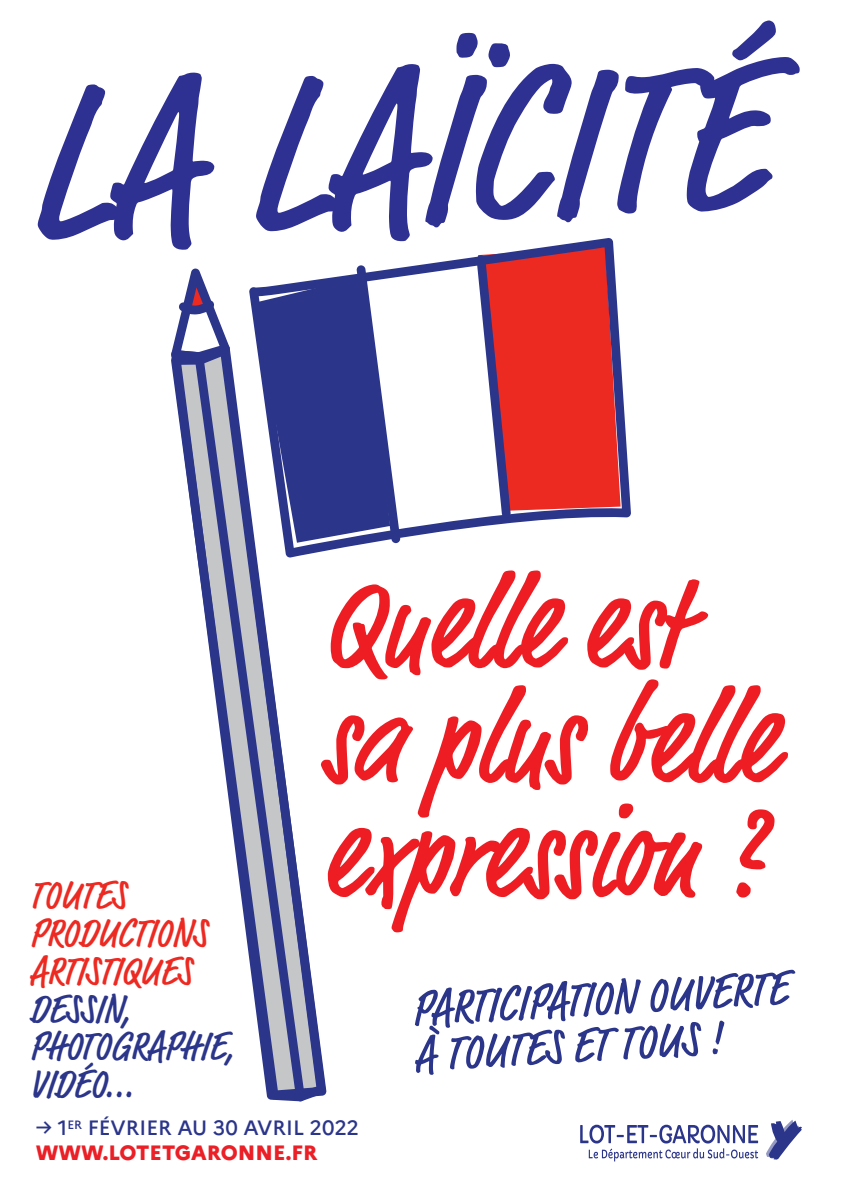
<style>
.page{position:relative;width:842px;height:1191px;background:#fff}
.page>*{position:absolute;margin:0;border:0;box-sizing:border-box;transform-origin:0 0}
.t1{font:500 condensed 220.9px "Market Pro";color:#2e3092}
.t2{font:500 condensed 130.4px/114.7px "Market Pro";color:#ee1d23}
.t3{font:500 condensed 50.2px/46.1px "Market Pro";color:#2b358a}
.t4{font:500 condensed 41.3px/37.9px "Market Pro";color:#ec2a22}
.t5{font:500 condensed 41.3px/37.9px "Market Pro";color:#2b358a}
.t6{font:500 20.7px "Marianne";color:#2b358a}
.t7{font:800 20.7px "Marianne";color:#eb1f26}
</style>
<div class="page">
<svg style="left:326px;top:238px;width:305px;height:313px"></svg>
<svg style="left:305px;top:265px;width:95px;height:278px"></svg>
<svg style="left:476px;top:247px;width:145px;height:271px;background:#d2444a"></svg>
<svg style="left:305px;top:344px;width:21px;height:756px"></svg>
<svg style="left:171px;top:268px;width:134px;height:833px"></svg>
<svg style="left:178px;top:282px;width:37px;height:33px"></svg>
<svg style="left:580px;top:1124px;width:178px;height:37px"></svg>
<svg style="left:766px;top:1120px;width:36px;height:39px"></svg>
<h1 class="t1" style="left:21px;top:10px;width:740px;rotate:-2deg">LA LAÏCITÉ</h1>
<p class="t4" style="left:30px;top:877px;width:178px">TOUTES<br>PRODUCTIONS<br>ARTISTIQUES</p>
<p class="t5" style="left:30px;top:991px;width:206px">DESSIN,<br>PHOTOGRAPHIE,<br>VIDÉO...</p>
<h2 class="t2" style="left:322px;top:571px;width:454px">Quelle est sa plus belle expression ?</h2>
<p class="t3" style="left:410px;top:986px;width:378px;rotate:-3deg">PARTICIPATION OUVERTE<br>À TOUTES ET TOUS !</p>
<p class="t6" style="left:36px;top:1112px;width:325px">→ 1<sup>ER</sup> FÉVRIER AU 30 AVRIL 2022</p>
<p class="t7" style="left:36px;top:1136px;width:283px">WWW.LOTETGARONNE.FR</p>
</div>
